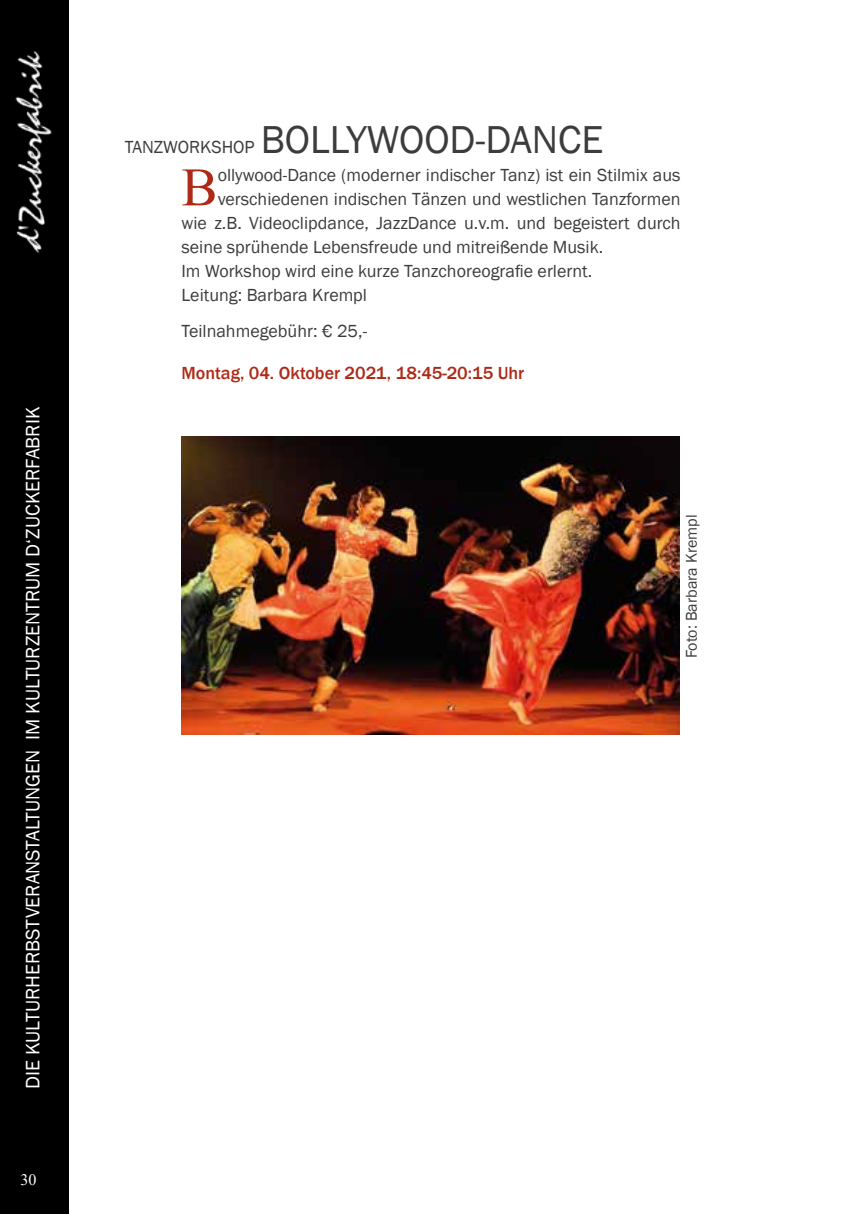
<style>
.page{position:relative;width:862px;height:1214px;background:#fff}
.page>*{position:absolute;margin:0;border:0;box-sizing:border-box;transform-origin:0 0}
.t1{font:54.2px "Times New Roman";color:#ae2a17}
.t2{font:40px "Franklin Gothic";color:#3c3c3b}
.t3{font:20px "Franklin Gothic";color:#fff}
.t4{font:18px "Franklin Gothic";color:#3c3c3b}
.t5{font:500 18px "Franklin Gothic";color:#ae2a17}
.t6{font:16px "Franklin Gothic";color:#3c3c3b}
.t7{font:16px "Times New Roman";color:#fff}
</style>
<div class="page">
<div style="left:0;top:0;width:68px;height:1213px;background:#000"></div>
<img style="left:15px;top:50px;width:37px;height:203px">
<img style="left:181px;top:437px;width:498px;height:297px">
<p class="t3" style="left:21px;top:1089px;width:683px;rotate:-90deg">DIE KULTURHERBSTVERANSTALTUNGEN IM KULTURZENTRUM D‘ZUCKERFABRIK</p>
<p class="t7" style="left:20px;top:1168px;width:17px">30</p>
<p class="t4" style="left:125px;top:136px;width:131px">TANZWORKSHOP</p>
<h2 class="t2" style="left:261px;top:115px;width:344px">BOLLYWOOD-DANCE</h2>
<h1 class="t1" style="left:181px;top:149px;width:38px">B</h1>
<p class="t4" style="left:218px;top:164px;width:464px">ollywood-Dance (moderner indischer Tanz) ist ein Stilmix aus</p>
<p class="t4" style="left:218px;top:188px;width:464px">verschiedenen indischen Tänzen und westlichen Tanzformen</p>
<p class="t4" style="left:181px;top:212px;width:500px">wie z.B. Videoclipdance, JazzDance u.v.m. und begeistert durch</p>
<p class="t4" style="left:181px;top:236px;width:423px">seine sprühende Lebensfreude und mitreißende Musik.</p>
<p class="t4" style="left:181px;top:260px;width:412px">Im Workshop wird eine kurze Tanzchoreografie erlernt.</p>
<p class="t4" style="left:181px;top:284px;width:187px">Leitung: Barbara Krempl</p>
<p class="t4" style="left:181px;top:320px;width:187px">Teilnahmegebühr: € 25,-</p>
<p class="t5" style="left:181px;top:362px;width:344px">Montag, 04. Oktober 2021, 18:45-20:15 Uhr</p>
<p class="t6" style="left:681px;top:658px;width:145px;rotate:-90deg">Foto: Barbara Krempl</p>
</div>
